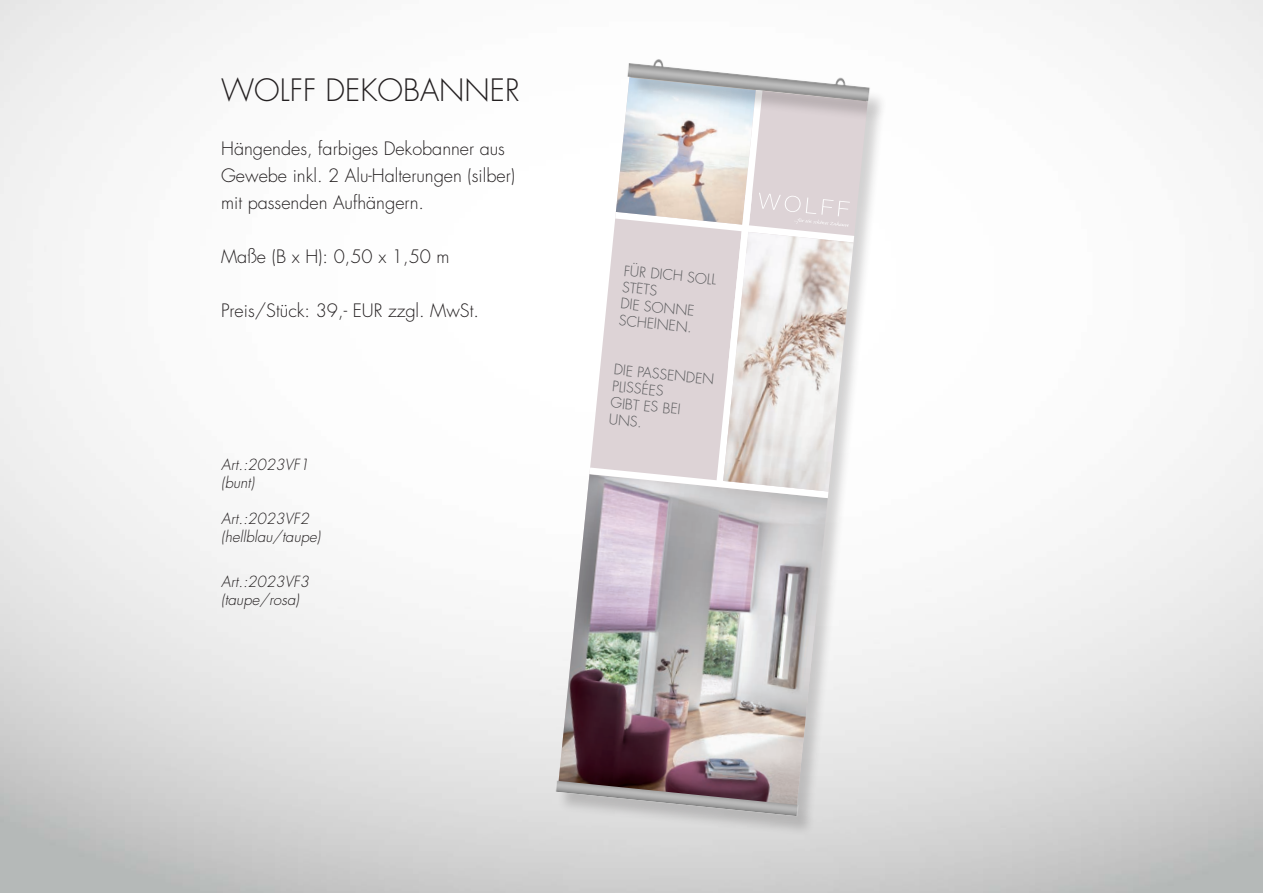
<style>
.page{position:relative;width:1263px;height:893px;background:#fff}
.page>*{position:absolute;margin:0;border:0;box-sizing:border-box;transform-origin:0 0}
.t1{font:300 30px "Futura";color:#231f20}
.t2{font:300 18px/27px "Futura";color:#231f20}
.t3{font:italic 300 15px/18px "Futura";color:#231f20}
.t4{font:300 14.1px/16.5px "Futura";color:#57585a}
</style>
<div class="page">
<div style="left:559px;top:80px;width:327px;height:746px;background:#231f20;opacity:.2"></div>
<svg style="left:559px;top:80px;width:309px;height:726px"></svg>
<img style="left:558px;top:474px;width:270px;height:332px">
<svg style="left:577px;top:80px;width:291px;height:432px"></svg>
<img style="left:723px;top:232px;width:130px;height:259px">
<div style="left:628px;top:63px;width:260px;height:59px;background:#231f20;opacity:.2"></div>
<img style="left:626px;top:44px;width:267px;height:60px">
<div style="left:556px;top:784px;width:260px;height:53px;background:#dadada"></div>
<img style="left:553px;top:781px;width:264px;height:45px">
<p class="t1" style="left:221px;top:71px;width:300px">WOLFF DEKOBANNER</p>
<p class="t2" style="left:221px;top:135px;width:295px">Hängendes, farbiges Dekobanner aus<br>Gewebe inkl. 2 Alu-Halterungen (silber)</p>
<p class="t2" style="left:221px;top:189px;width:204px">mit passenden Aufhängern.</p>
<p class="t2" style="left:221px;top:243px;width:230px">Maße (B x H): 0,50 x 1,50 m</p>
<p class="t2" style="left:221px;top:297px;width:259px">Preis/Stück: 39,- EUR zzgl. MwSt.</p>
<p class="t3" style="left:221px;top:455px;width:90px">Art.:2023VF1 (bunt)</p>
<p class="t3" style="left:221px;top:509px;width:90px">Art.:2023VF2</p>
<p class="t3" style="left:221px;top:527px;width:101px">(hellblau/taupe)</p>
<p class="t3" style="left:221px;top:572px;width:90px">Art.:2023VF3</p>
<p class="t3" style="left:221px;top:590px;width:79px">(taupe/rosa)</p>
<p class="t4" style="left:625px;top:262px;width:94px;rotate:6deg">FÜR DICH SOLL<br>STETS<br>DIE SONNE<br>SCHEINEN.</p>
<p class="t4" style="left:615px;top:361px;width:102px;rotate:6deg">DIE PASSENDEN<br>PLISSÉES<br>GIBT ES BEI<br>UNS.</p>
</div>
